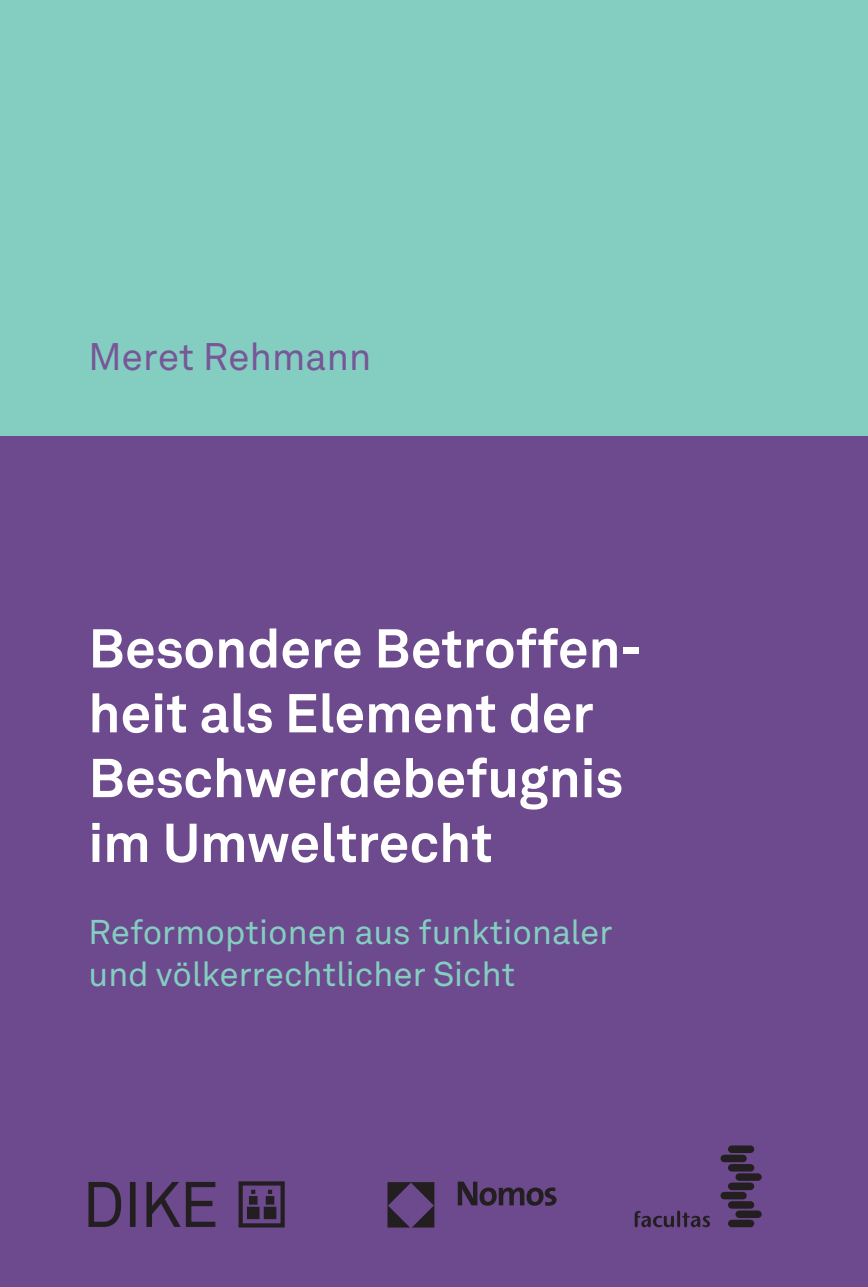
<style>
.page{position:relative;width:868px;height:1287px;background:#fff}
.page>*{position:absolute;margin:0;border:0;box-sizing:border-box;transform-origin:0 0}
.t1{font:700 54px/64.8px "Akkurat LLTT";color:#fff}
.t2{font:38px "Akkurat LLTT";color:#775797}
.t3{font:34px/42px "Akkurat LLTT";color:#84cec1}
</style>
<div class="page">
<div style="left:0;top:0;width:867px;height:1287px;background:#6d498d"></div>
<div style="left:0;top:0;width:867px;height:435px;background:#84cec1"></div>
<svg style="left:88px;top:1181px;width:197px;height:46px"></svg>
<svg style="left:387px;top:1182px;width:47px;height:46px"></svg>
<svg style="left:457px;top:1182px;width:99px;height:24px"></svg>
<svg style="left:634px;top:1210px;width:76px;height:17px"></svg>
<svg style="left:720px;top:1145px;width:41px;height:82px"></svg>
<p class="t2" style="left:89px;top:329px;width:284px">Meret Rehmann</p>
<p class="t1" style="left:89px;top:613px;width:555px">Besondere Betroffen&shy;heit als Element der<br>Beschwerdebefugnis im Umweltrecht</p>
<p class="t3" style="left:89px;top:909px;width:525px">Reformoptionen aus funktionaler und völkerrechtlicher Sicht</p>
</div>
